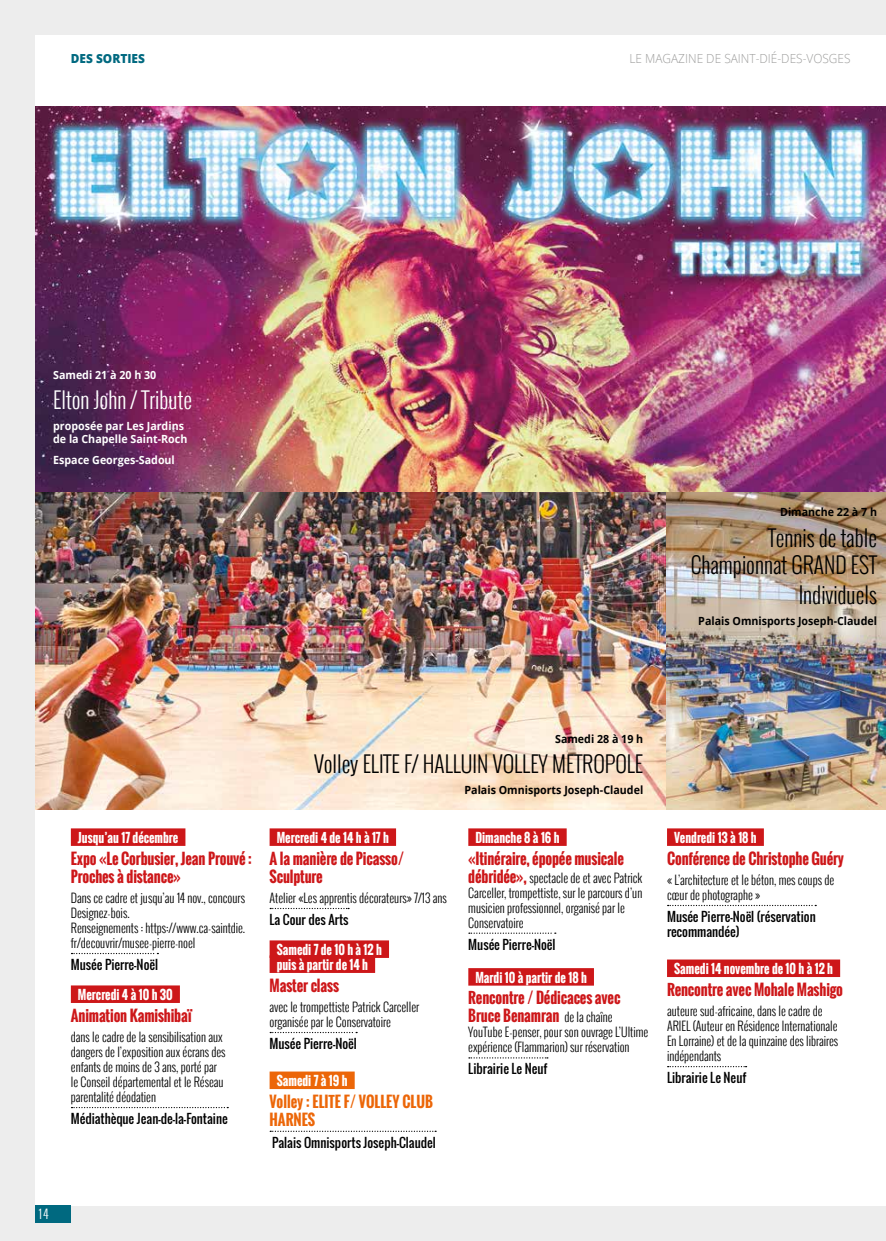
<style>
.page{position:relative;width:886px;height:1241px;background:#fff}
.page>*{position:absolute;margin:0;border:0;box-sizing:border-box;transform-origin:0 0}
.t1{font:300 22.5px/27px "Oswald";color:#000;text-align:right;scale:.95 1}
.t2{font:300 22.5px "Oswald";color:#fff;scale:.95 1}
.t3{font:700 15px/18px "Oswald";letter-spacing:-.01em;color:#cd1719;scale:.95 1}
.t4{font:700 15px/18px "Oswald";color:#ec6608;scale:.95 1}
.t5{font:300 12.5px/15px "Oswald";color:#000;scale:.95 1}
.t6{font:12.5px/15px "Oswald";color:#000}
.t7{font:700 12.5px/15px "Oswald";color:#fff;scale:.95 1}
.t8{font:300 12.5px "Open Sans";color:#9d9d9c;scale:.95 1}
.t9{font:800 12.5px "Open Sans";color:#006980;scale:.95 1}
.t10{font:300 12.5px "Oswald";color:#fff}
.t11{font:700 11.25px "Open Sans";color:#000;scale:.95 1}
.t12{font:700 11.25px/13.5px "Open Sans";color:#fff;scale:.95 1}
.s1{font-weight:700;font-size:15px;color:#cd1719}
.s2{font-weight:300;font-size:12.5px;color:#000}
</style>
<div class="page">
<div style="left:0;top:0;width:886px;height:1240px;background:#ededed"></div>
<div style="left:35px;top:35px;width:851px;height:1170px;background:#fff"></div>
<div style="left:71px;top:828px;width:114px;height:17px;background:#cd1719"></div>
<svg style="left:71px;top:952px;width:87px;height:2px"></svg>
<div style="left:71px;top:985px;width:109px;height:17px;background:#cd1719"></div>
<div style="left:270px;top:828px;width:126px;height:17px;background:#cd1719"></div>
<svg style="left:270px;top:907px;width:79px;height:2px"></svg>
<div style="left:270px;top:940px;width:119px;height:17px;background:#cd1719"></div>
<div style="left:270px;top:955px;width:105px;height:17px;background:#cd1719"></div>
<div style="left:270px;top:1071px;width:85px;height:17px;background:#ec6608"></div>
<svg style="left:270px;top:1130px;width:166px;height:1px"></svg>
<div style="left:468px;top:828px;width:99px;height:17px;background:#cd1719"></div>
<svg style="left:469px;top:932px;width:87px;height:1px"></svg>
<div style="left:468px;top:967px;width:126px;height:18px;background:#cd1719"></div>
<svg style="left:469px;top:1057px;width:79px;height:1px"></svg>
<div style="left:667px;top:828px;width:97px;height:17px;background:#cd1719"></div>
<svg style="left:668px;top:904px;width:148px;height:2px"></svg>
<div style="left:667px;top:959px;width:173px;height:17px;background:#cd1719"></div>
<svg style="left:668px;top:1066px;width:78px;height:1px"></svg>
<img style="left:35px;top:106px;width:851px;height:386px">
<img style="left:35px;top:492px;width:632px;height:317px">
<img style="left:667px;top:492px;width:219px;height:317px">
<div style="left:35px;top:1205px;width:36px;height:17px;background:#006980"></div>
<p class="t9" style="left:71px;top:49px;width:79px">DES SORTIES</p>
<p class="t8" style="left:629px;top:50px;width:234px">LE MAGAZINE DE SAINT-DIÉ-DES-VOSGES</p>
<p class="t12" style="left:53px;top:367px;width:110px">Samedi 21 à 20 h 30</p>
<h1 class="t2" style="left:53px;top:383px;width:148px">Elton John / Tribute</h1>
<p class="t12" style="left:53px;top:419px;width:143px">proposée par Les Jardins de la Chapelle Saint-Roch</p>
<p class="t12" style="left:53px;top:453px;width:130px">Espace Georges-Sadoul</p>
<p class="t11" style="left:780px;top:504px;width:103px">Dimanche 22 à 7 h</p>
<h1 class="t1" style="left:691px;top:523px;width:197px">Tennis de table<br>Championnat GRAND EST</h1>
<h1 class="t1" style="left:799px;top:581px;width:84px">Individuels</h1>
<p class="t11" style="left:698px;top:613px;width:190px">Palais Omnisports Joseph-Claudel</p>
<p class="t7" style="left:78px;top:830px;width:107px">Jusqu’au 17 décembre</p>
<p class="t3" style="left:71px;top:849px;width:192px">Expo «Le Corbusier, Jean Prouvé :<br>Proches à distance»</p>
<p class="t5" style="left:71px;top:890px;width:185px">Dans ce cadre et jusqu’au 14 nov., concours Designez-bois.<br>Renseignements : https://www.ca-saintdie. fr/decouvrir/musee-pierre-noel</p>
<p class="t6" style="left:71px;top:957px;width:89px">Musée Pierre-Noël</p>
<p class="t7" style="left:78px;top:987px;width:101px">Mercredi 4 à 10 h 30</p>
<p class="t3" style="left:71px;top:1006px;width:128px">Animation Kamishibaï</p>
<p class="t5" style="left:71px;top:1029px;width:164px">dans le cadre de la sensibilisation aux dangers de l’exposition aux écrans des enfants de moins de 3 ans, porté par le Conseil départemental et le Réseau parentalité déodatien</p>
<p class="t6" style="left:71px;top:1110px;width:158px">Médiathèque Jean-de-la-Fontaine</p>
<p class="t11" style="left:555px;top:730px;width:94px">Samedi 28 à 19 h</p>
<h1 class="t1" style="left:314px;top:750px;width:348px">Volley ELITE F/ HALLUIN VOLLEY METROPOLE</h1>
<p class="t11" style="left:464px;top:781px;width:190px">Palais Omnisports Joseph-Claudel</p>
<p class="t7" style="left:277px;top:830px;width:120px">Mercredi 4 de 14 h à 17 h</p>
<p class="t3" style="left:270px;top:849px;width:143px">A la manière de Picasso/<br>Sculpture</p>
<p class="t5" style="left:270px;top:890px;width:188px">Atelier «Les apprentis décorateurs» 7/13 ans</p>
<p class="t6" style="left:270px;top:912px;width:81px">La Cour des Arts</p>
<p class="t7" style="left:277px;top:942px;width:112px">Samedi 7 de 10 h à 12 h puis à partir de 14 h</p>
<p class="t3" style="left:270px;top:976px;width:75px">Master class</p>
<p class="t5" style="left:270px;top:999px;width:159px">avec le trompettiste Patrick Carceller organisée par le Conservatoire</p>
<p class="t6" style="left:270px;top:1035px;width:89px">Musée Pierre-Noël</p>
<p class="t7" style="left:277px;top:1073px;width:76px">Samedi 7 à 19 h</p>
<p class="t4" style="left:270px;top:1092px;width:173px">Volley : ELITE F/ VOLLEY CLUB<br>HARNES</p>
<p class="t6" style="left:272px;top:1134px;width:165px">Palais Omnisports Joseph-Claudel</p>
<p class="t7" style="left:475px;top:830px;width:90px">Dimanche 8 à 16 h</p>
<p class="t3" style="left:468px;top:849px;width:165px">«Itinéraire, épopée musicale</p>
<p class="t5" style="left:468px;top:869px;width:185px"><span class="s1">débridée»,</span> spectacle de et avec Patrick Carceller, trompettiste, sur le parcours d’un musicien professionnel, organisé par le Conservatoire</p>
<p class="t6" style="left:468px;top:936px;width:89px">Musée Pierre-Noël</p>
<p class="t7" style="left:475px;top:969px;width:119px">Mardi 10 à partir de 18 h</p>
<p class="t3" style="left:468px;top:988px;width:162px">Rencontre / Dédicaces avec<br>Bruce Benamran <span class="s2">de la chaîne</span></p>
<p class="t5" style="left:468px;top:1024px;width:191px">YouTube E-penser, pour son ouvrage L’Ultime expérience (Flammarion) sur réservation</p>
<p class="t6" style="left:468px;top:1061px;width:81px">Librairie Le Neuf</p>
<p class="t7" style="left:674px;top:830px;width:88px">Vendredi 13 à 18 h</p>
<p class="t3" style="left:667px;top:849px;width:188px">Conférence de Christophe Guéry</p>
<p class="t5" style="left:667px;top:872px;width:178px">« L’architecture et le béton, mes coups de cœur de photographe »</p>
<p class="t6" style="left:667px;top:909px;width:150px">Musée Pierre-Noël (réservation recommandée)</p>
<p class="t7" style="left:674px;top:961px;width:169px">Samedi 14 novembre de 10 h à 12 h</p>
<p class="t3" style="left:667px;top:980px;width:187px">Rencontre avec Mohale Mashigo</p>
<p class="t5" style="left:667px;top:1003px;width:182px">auteure sud-africaine, dans le cadre de ARIEL (Auteur en Résidence Internationale En Lorraine) et de la quinzaine des libraires indépendants</p>
<p class="t6" style="left:667px;top:1070px;width:81px">Librairie Le Neuf</p>
<p class="t10" style="left:39px;top:1204px;width:11px">14</p>
</div>
